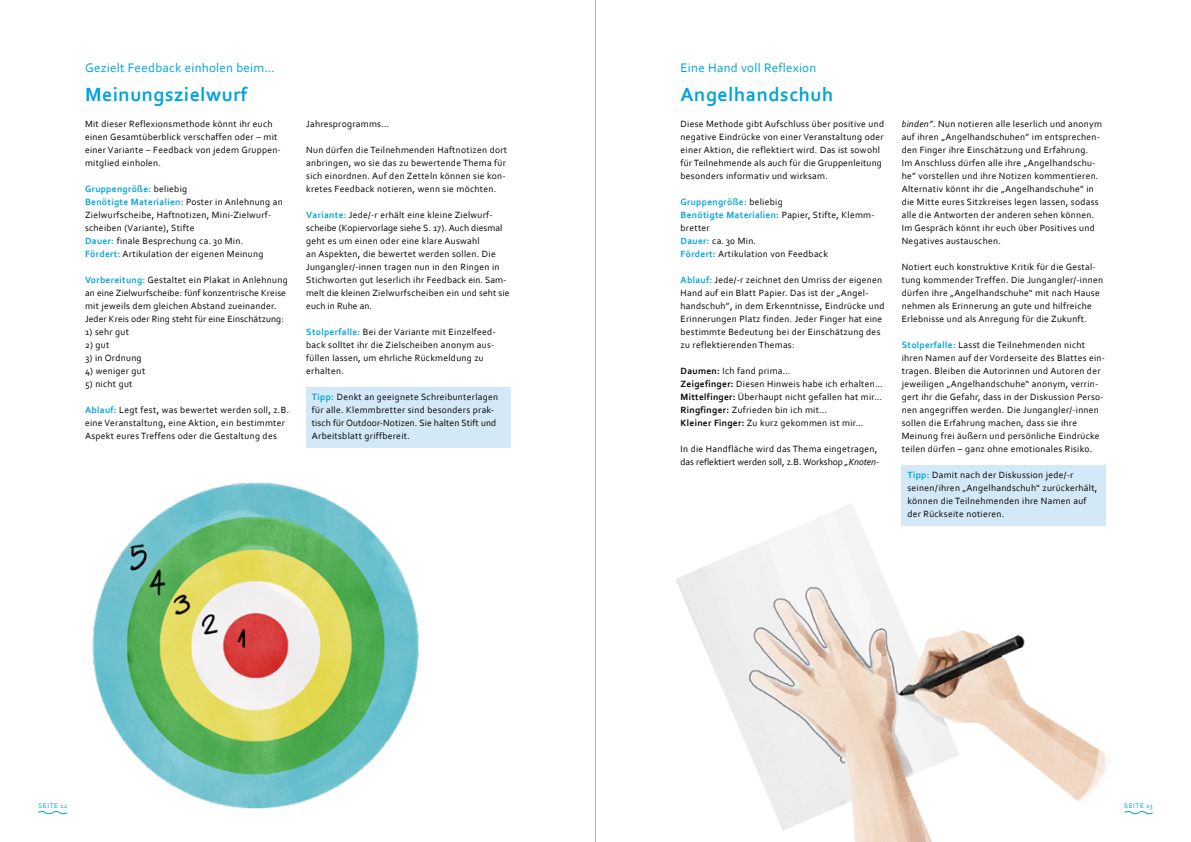
<style>
.page{position:relative;width:1191px;height:842px;background:#fff}
.page>*{position:absolute;margin:0;border:0;box-sizing:border-box;transform-origin:0 0}
.t1{font:700 20px "Corbel";letter-spacing:.03em;color:#00a3dc}
.t2{font:13px "Corbel";letter-spacing:.02em;color:#00a3dc}
.t3{font:9.5px/13px "Corbel";letter-spacing:.03em;color:#000}
.t4{font:9.5px/13px "Corbel";letter-spacing:.01em;color:#000}
.t5{font:7px "Corbel";letter-spacing:.09em;color:#00a3dc}
.s1{font-weight:700;color:#00a3dc}
.s2{font-weight:700}
.s3{font-style:italic}
</style>
<div class="page">
<hr style="left:595px;top:0;width:1px;height:842px;background:#b3b2b2">
<img style="left:676px;top:504px;width:432px;height:338px">
<div style="left:306px;top:387px;width:204px;height:60px;background:#d4e9f8"></div>
<div style="left:901px;top:465px;width:205px;height:60px;background:#d4e9f8"></div>
<svg style="left:1124px;top:811px;width:29px;height:4px"></svg>
<svg style="left:38px;top:811px;width:29px;height:4px"></svg>
<img style="left:92px;top:482px;width:327px;height:327px">
<h2 class="t2" style="left:85px;top:59px;width:191px">Gezielt Feedback einholen beim…</h2>
<h2 class="t2" style="left:680px;top:59px;width:137px">Eine Hand voll Reflexion</h2>
<h1 class="t1" style="left:85px;top:82px;width:164px">Meinungszielwurf</h1>
<p class="t3" style="left:85px;top:117px;width:197px">Mit dieser Reflexionsmethode könnt ihr euch einen Gesamtüberblick verschaffen oder – mit einer Variante – Feedback von jedem Gruppen&shy;mitglied einholen.</p>
<p class="t3" style="left:85px;top:182px;width:199px"><span class="s1">Gruppengröße:</span> beliebig<br><span class="s1">Benötigte Materialien:</span> Poster in Anlehnung an Zielwurfscheibe, Haftnotizen, Mini-Zielwurf&shy;scheiben (Variante), Stifte<br><span class="s1">Dauer:</span> finale Besprechung ca. 30 Min.<br><span class="s1">Fördert:</span> Artikulation der eigenen Meinung</p>
<p class="t4" style="left:85px;top:273px;width:204px"><span class="s1">Vorbereitung:</span> Gestaltet ein Plakat in Anlehnung an eine Zielwurfscheibe: fünf konzentrische Kreise mit jeweils dem gleichen Abstand zueinander.<br>Jeder Kreis oder Ring steht für eine Einschätzung:</p>
<p class="t3" style="left:85px;top:325px;width:46px">1) sehr gut</p>
<p class="t3" style="left:85px;top:338px;width:26px">2) gut</p>
<p class="t3" style="left:85px;top:351px;width:58px">3) in Ordnung</p>
<p class="t3" style="left:85px;top:364px;width:62px">4) weniger gut</p>
<p class="t3" style="left:85px;top:377px;width:49px">5) nicht gut</p>
<p class="t3" style="left:85px;top:403px;width:206px"><span class="s1">Ablauf:</span> Legt fest, was bewertet werden soll, z.B. eine Veranstaltung, eine Aktion, ein bestimmter<br>Aspekt eures Treffens oder die Gestaltung des</p>
<h1 class="t1" style="left:680px;top:82px;width:154px">Angelhandschuh</h1>
<p class="t3" style="left:680px;top:117px;width:205px">Diese Methode gibt Aufschluss über positive und negative Eindrücke von einer Veranstaltung oder einer Aktion, die reflektiert wird. Das ist sowohl für Teilnehmende als auch für die Gruppenleitung besonders informativ und wirksam.</p>
<p class="t3" style="left:680px;top:195px;width:195px"><span class="s1">Gruppengröße:</span> beliebig<br><span class="s1">Benötigte Materialien:</span> Papier, Stifte, Klemm&shy;bretter<br><span class="s1">Dauer:</span> ca. 30 Min.<br><span class="s1">Fördert:</span> Artikulation von Feedback</p>
<p class="t3" style="left:680px;top:273px;width:205px"><span class="s1">Ablauf:</span> Jede/-r zeichnet den Umriss der eigenen Hand auf ein Blatt Papier. Das ist der „Angel&shy;handschuh”, in dem Erkenntnisse, Eindrücke und Erinnerungen Platz finden. Jeder Finger hat eine bestimmte Bedeutung bei der Einschätzung des zu reflektierenden Themas:</p>
<p class="t3" style="left:680px;top:364px;width:204px"><span class="s2">Daumen:</span> Ich fand prima…<br><span class="s2">Zeigefinger:</span> Diesen Hinweis habe ich erhalten… <span class="s2">Mittelfinger:</span> Überhaupt nicht gefallen hat mir… <span class="s2">Ringfinger:</span> Zufrieden bin ich mit…<br><span class="s2">Kleiner Finger:</span> Zu kurz gekommen ist mir…</p>
<p class="t3" style="left:680px;top:442px;width:200px">In die Handfläche wird das Thema eingetragen, das reflektiert werden soll, z.B. Workshop <span class="s3">„Knoten-</span></p>
<p class="t3" style="left:306px;top:117px;width:84px">Jahresprogramms…</p>
<p class="t3" style="left:306px;top:143px;width:202px">Nun dürfen die Teilnehmenden Haftnotizen dort anbringen, wo sie das zu bewertende Thema für sich einordnen. Auf den Zetteln können sie kon&shy;kretes Feedback notieren, wenn sie möchten.</p>
<p class="t3" style="left:306px;top:208px;width:205px"><span class="s1">Variante:</span> Jede/-r erhält eine kleine Zielwurf&shy;scheibe (Kopiervorlage siehe S. 17). Auch diesmal geht es um einen oder eine klare Auswahl<br>an Aspekten, die bewertet werden sollen. Die Jungangler/-innen tragen nun in den Ringen in Stichworten gut leserlich ihr Feedback ein. Sam&shy;melt die kleinen Zielwurfscheiben ein und seht sie euch in Ruhe an.</p>
<p class="t3" style="left:306px;top:325px;width:191px"><span class="s1">Stolperfalle:</span> Bei der Variante mit Einzelfeed&shy;back solltet ihr die Zielscheiben anonym aus&shy;füllen lassen, um ehrliche Rückmeldung zu erhalten.</p>
<p class="t3" style="left:312px;top:390px;width:188px"><span class="s1">Tipp:</span> Denkt an geeignete Schreibunterlagen für alle. Klemmbretter sind besonders prak&shy;tisch für Outdoor-Notizen. Sie halten Stift und Arbeitsblatt griffbereit.</p>
<p class="t3" style="left:901px;top:117px;width:202px"><span class="s3">binden”</span>. Nun notieren alle leserlich und anonym auf ihren „Angelhandschuhen” im entsprechen&shy;den Finger ihre Einschätzung und Erfahrung.<br>Im Anschluss dürfen alle ihre „Angelhandschu&shy;he” vorstellen und ihre Notizen kommentieren.<br>Alternativ könnt ihr die „Angelhandschuhe” in die Mitte eures Sitzkreises legen lassen, sodass alle die Antworten der anderen sehen können.<br>Im Gespräch könnt ihr euch über Positives und Negatives austauschen.</p>
<p class="t3" style="left:901px;top:260px;width:203px">Notiert euch konstruktive Kritik für die Gestal&shy;tung kommender Treffen. Die Jungangler/-innen dürfen ihre „Angelhandschuhe“ mit nach Hause nehmen als Erinnerung an gute und hilfreiche Erlebnisse und als Anregung für die Zukunft.</p>
<p class="t3" style="left:901px;top:338px;width:205px"><span class="s1">Stolperfalle:</span> Lasst die Teilnehmenden nicht ihren Namen auf der Vorderseite des Blattes ein&shy;tragen. Bleiben die Autorinnen und Autoren der jeweiligen „Angelhandschuhe“ anonym, verrin&shy;gert ihr die Gefahr, dass in der Diskussion Perso&shy;nen angegriffen werden. Die Jungangler/-innen sollen die Erfahrung machen, dass sie ihre Meinung frei äußern und persönliche Eindrücke teilen dürfen – ganz ohne emotionales Risiko.</p>
<p class="t3" style="left:907px;top:468px;width:191px"><span class="s1">Tipp:</span> Damit nach der Diskussion jede/-r seinen/ihren „Angelhandschuh“ zurückerhält, können die Teilnehmenden ihre Namen auf der Rückseite notieren.</p>
<p class="t5" style="left:38px;top:802px;width:30px">SEITE 12</p>
<p class="t5" style="left:1124px;top:802px;width:30px">SEITE 13</p>
</div>
